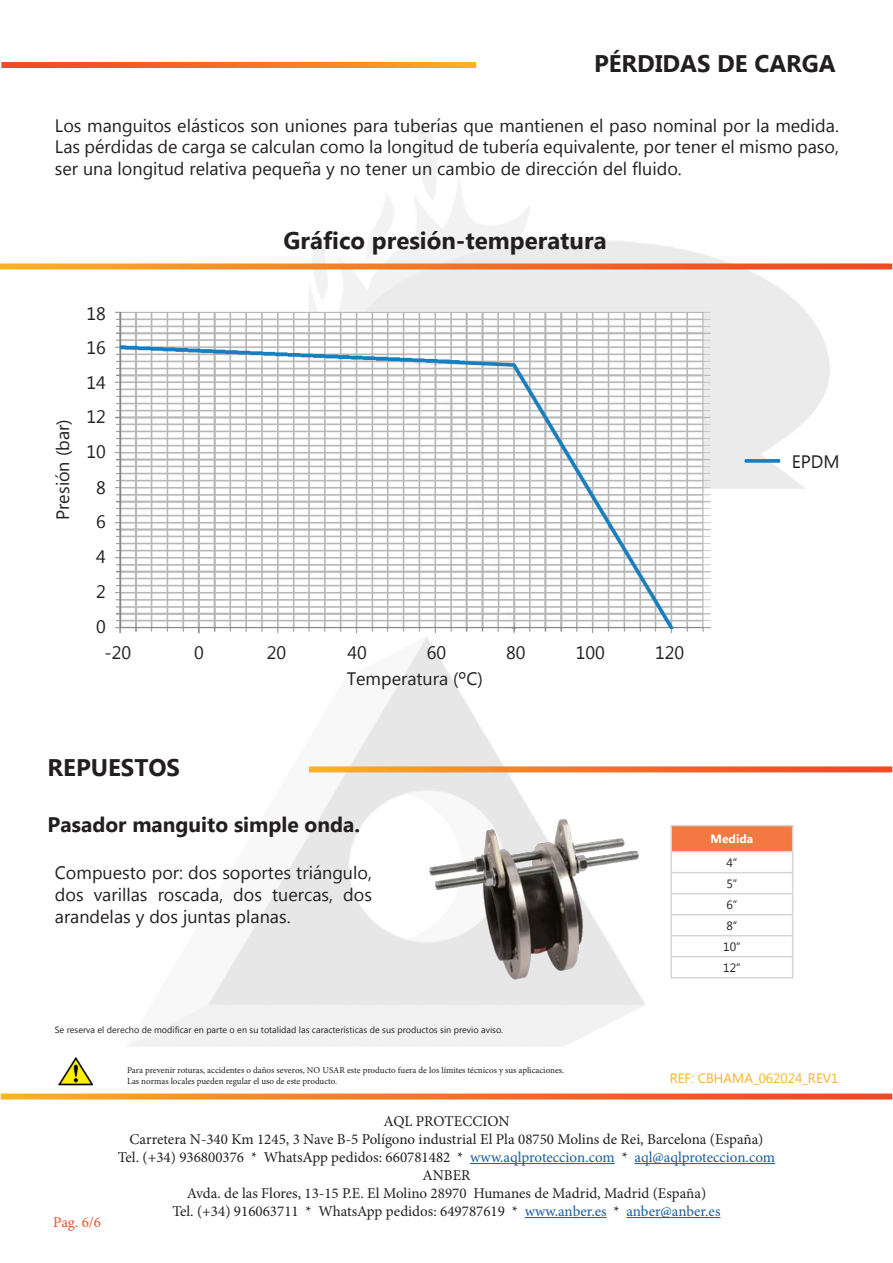
<style>
.page{position:relative;width:893px;height:1263px;background:#fff}
.page>*{position:absolute;margin:0;border:0;box-sizing:border-box;transform-origin:0 0}
.t1{font:700 24px "Microsoft New Tai Lue";color:#231f20}
.t2{font:700 21px "Microsoft New Tai Lue";color:#231f20}
.t3{font:18px/34.8px "Microsoft New Tai Lue";color:#231f20;text-align:justify}
.t4{font:15px/18px "Minion Pro";color:#231f20;text-align:center}
.t5{font:15px "Minion Pro";color:#f05126}
.t6{font:13.5px "Microsoft New Tai Lue";color:#fcb325}
.t7{font:12px/21px "Microsoft New Tai Lue";color:#231f20}
.t8{font:700 12px "Microsoft New Tai Lue";color:#fff}
.t9{font:9px/10.8px "Minion Pro";color:#231f20}
.t10{font:9px "Microsoft New Tai Lue";color:#231f20}
.s1{color:#175d9e}
</style>
<div class="page">
<img style="left:58px;top:1057px;width:36px;height:29px">
<svg style="left:309px;top:766px;width:583px;height:6px;background:#f47f35"></svg>
<img style="left:429px;top:816px;width:210px;height:171px">
<div style="left:671px;top:826px;width:122px;height:26px;background:#f37842"></div>
<hr style="left:670px;top:852px;width:2px;height:20px;background:#d4d6d4">
<hr style="left:670px;top:872px;width:123px;height:1px;background:#d4d6d4">
<hr style="left:670px;top:873px;width:2px;height:20px;background:#d4d6d4">
<hr style="left:670px;top:893px;width:123px;height:1px;background:#d4d6d4">
<hr style="left:670px;top:894px;width:2px;height:20px;background:#d4d6d4">
<hr style="left:670px;top:914px;width:123px;height:1px;background:#d4d6d4">
<hr style="left:670px;top:915px;width:2px;height:20px;background:#d4d6d4">
<hr style="left:670px;top:935px;width:123px;height:1px;background:#d4d6d4">
<hr style="left:670px;top:936px;width:2px;height:20px;background:#d4d6d4">
<hr style="left:670px;top:956px;width:123px;height:1px;background:#d4d6d4">
<hr style="left:670px;top:957px;width:2px;height:20px;background:#d4d6d4">
<hr style="left:670px;top:977px;width:123px;height:1px;background:#d4d6d4">
<hr style="left:670px;top:825px;width:123px;height:1px;background:#d4d6d4">
<hr style="left:670px;top:826px;width:2px;height:25px;background:#d4d6d4">
<svg style="left:792px;top:826px;width:1px;height:151px"></svg>
<hr style="left:670px;top:851px;width:123px;height:1px;background:#d4d6d4">
<svg style="left:0;top:263px;width:892px;height:6px;background:#f48037"></svg>
<img style="left:114px;top:302px;width:717px;height:389px">
<svg style="left:1px;top:62px;width:475px;height:6px;background:#f47627"></svg>
<svg style="left:1px;top:1093px;width:891px;height:6px;background:#f4823a"></svg>
<hr style="left:470px;top:1163px;width:145px;height:1px;background:#175d9e">
<hr style="left:634px;top:1163px;width:141px;height:1px;background:#175d9e">
<hr style="left:525px;top:1217px;width:82px;height:1px;background:#175d9e">
<hr style="left:626px;top:1217px;width:94px;height:1px;background:#175d9e">
<h1 class="t1" style="left:594px;top:50px;width:243px">PÉRDIDAS DE CARGA</h1>
<p class="t3" style="left:55px;top:116px;width:786px;line-height:21.6px">Los manguitos elásticos son uniones para tuberías que mantienen el paso nominal por la medida.<br>Las pérdidas de carga se calculan como la longitud de tubería equivalente, por tener el mismo paso, ser una longitud relativa pequeña y no tener un cambio de dirección del fluido.</p>
<h1 class="t1" style="left:284px;top:227px;width:324px">Gráfico presión-temperatura</h1>
<p class="t3" style="left:47px;top:520px;width:102px;rotate:-90deg">Presión (bar)</p>
<p class="t3" style="left:87px;top:297px;width:21px">18<br>16<br>14<br>12</p>
<p class="t3" style="left:87px;top:436px;width:21px;text-align:center">10<br>8<br>6<br>4<br>2<br>0</p>
<p class="t3" style="left:104px;top:637px;width:28px">-20</p>
<p class="t3" style="left:194px;top:637px;width:11px">0</p>
<p class="t3" style="left:267px;top:637px;width:21px">20</p>
<p class="t3" style="left:347px;top:637px;width:21px">40</p>
<p class="t3" style="left:427px;top:637px;width:21px">60</p>
<p class="t3" style="left:506px;top:637px;width:21px">80</p>
<p class="t3" style="left:576px;top:637px;width:31px">100</p>
<p class="t3" style="left:655px;top:637px;width:31px">120</p>
<p class="t3" style="left:347px;top:663px;width:138px">Temperatura (ºC)</p>
<h1 class="t1" style="left:48px;top:754px;width:134px">REPUESTOS</h1>
<p class="t2" style="left:48px;top:812px;width:314px">Pasador manguito simple onda.</p>
<p class="t3" style="left:55px;top:864px;width:319px;line-height:21.6px">Compuesto por: dos soportes triángulo, dos varillas roscada, dos tuercas, dos arandelas y dos juntas planas.</p>
<p class="t10" style="left:55px;top:1024px;width:450px">Se reserva el derecho de modificar en parte o en su totalidad las características de sus productos sin previo aviso.</p>
<p class="t8" style="left:711px;top:832px;width:44px">Medida</p>
<p class="t7" style="left:723px;top:853px;width:19px">4”<br>5”<br>6”<br>8”<br>10”<br>12”</p>
<p class="t3" style="left:792px;top:445px;width:49px">EPDM</p>
<p class="t5" style="left:53px;top:1212px;width:49px">Pag. 6/6</p>
<p class="t9" style="left:127px;top:1065px;width:439px">Para prevenir roturas, accidentes o daños severos, NO USAR este producto fuera de los límites técnicos y sus aplicaciones.<br>Las normas locales pueden regular el uso de este producto.</p>
<p class="t6" style="left:670px;top:1071px;width:170px">REF: CBHAMA_062024_REV1</p>
<p class="t4" style="left:118px;top:1112px;width:659px">AQL PROTECCION<br>Carretera N-340 Km 1245, 3 Nave B-5 Polígono industrial El Pla 08750 Molins de Rei, Barcelona (España)<br>Tel. (+34) 936800376 * WhatsApp pedidos: 660781482 * <span class="s1">www.aqlproteccion.com</span> * <span class="s1">aql@aqlproteccion.com </span>ANBER<br>Avda. de las Flores, 13-15 P.E. El Molino 28970 Humanes de Madrid, Madrid (España)<br>Tel. (+34) 916063711 * WhatsApp pedidos: 649787619 * <span class="s1">www.anber.es</span> * <span class="s1">anber@anber.es</span></p>
</div>
